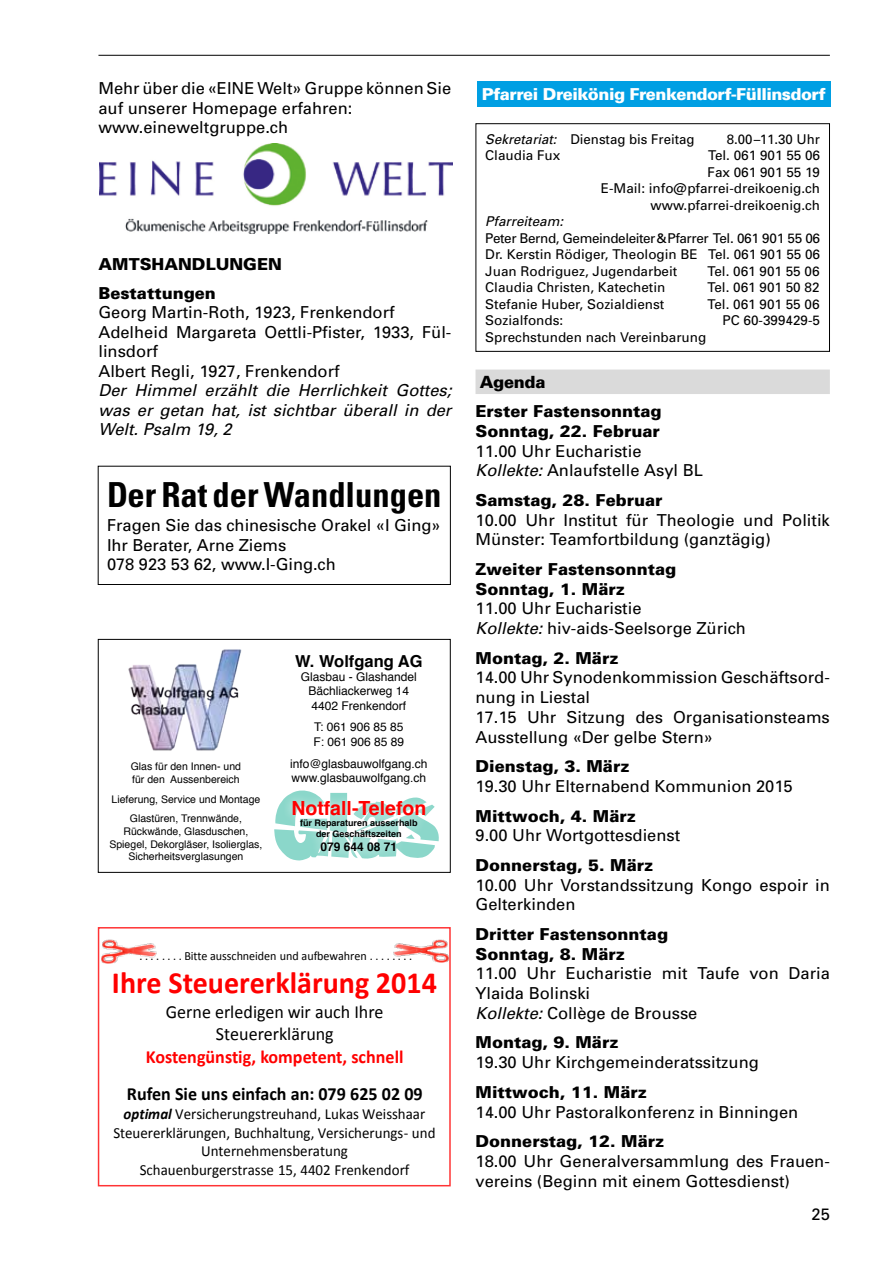
<style>
.page{position:relative;width:893px;height:1263px;background:#fff}
.page>*{position:absolute;margin:0;border:0;box-sizing:border-box;transform-origin:0 0}
.t1{font:700 condensed 34.5px "Univers";color:#000}
.t2{font:700 30.9px "Calibri";color:#f00}
.t3{font:700 19.5px "Helvetica";color:#f00}
.t4{font:18.6px/22.2px "Calibri";color:#000;text-align:center}
.t5{font:700 18.6px "Calibri";color:#f00}
.t6{font:700 18.6px "Calibri";color:#000}
.t7{font:900 16.8px "Univers";letter-spacing:-.015em;color:#000}
.t8{font:16.5px/19.6px "Univers";color:#000}
.t9{font:900 16.5px/19.6px "Univers";color:#000}
.t10{font:italic 16.5px/19.5px "Univers";color:#000;text-align:justify}
.t11{font:900 16.5px "Univers";letter-spacing:-.03em;color:#fff}
.t12{font:700 16.5px "Helvetica";color:#000}
.t13{font:15.45px/18.6px "Calibri";color:#000;text-align:center}
.t14{font:13.5px/16.5px "Univers";color:#000;text-align:right}
.t15{font:12.45px "Calibri";letter-spacing:-.005em;color:#000}
.t16{font:12px/14.4px "Helvetica";color:#000}
.t17{font:700 12px "Helvetica";color:#000}
.t18{font:10.5px/12.6px "Helvetica";color:#000;text-align:center}
.t19{font:700 9px/10.8px "Helvetica";color:#000;text-align:center}
.s1{font-weight:700;font-style:italic}
.s2{font-style:italic}
.s3{font-size:13.2px}
</style>
<div class="page">
<hr style="left:98px;top:55px;width:732px;height:1px;background:#000">
<img style="left:100px;top:143px;width:353px;height:91px">
<div style="left:477px;top:81px;width:353px;height:25px;background:#009fe3"></div>
<div style="left:475px;top:123px;width:355px;height:229px;border:1px solid #000"></div>
<div style="left:475px;top:370px;width:355px;height:24px;background:#dadada"></div>
<img style="left:393px;top:939px;width:55px;height:24px">
<img style="left:101px;top:939px;width:56px;height:24px">
<div style="left:98px;top:927px;width:353px;height:259px;border:2px solid #ff3435"></div>
<img style="left:128px;top:649px;width:114px;height:102px">
<svg style="left:274px;top:790px;width:165px;height:63px"></svg>
<div style="left:283px;top:792px;width:151px;height:69px;background:#fff;opacity:.75"></div>
<div style="left:98px;top:639px;width:353px;height:234px;border:1px solid #000"></div>
<div style="left:98px;top:466px;width:353px;height:119px;border:1px solid #000"></div>
<p class="t8" style="left:98px;top:78px;width:354px">Mehr über die «EINE Welt» Gruppe können Sie auf unserer Homepage erfahren: www.eineweltgruppe.ch</p>
<p class="t9" style="left:98px;top:249px;width:185px;line-height:29.2px">AMTSHANDLUNGEN<br>Bestattungen</p>
<p class="t8" style="left:98px;top:302px;width:354px">Georg Martin-Roth, 1923, Frenkendorf<br>Adelheid Margareta Oettli-Pfister, 1933, Fül&shy;linsdorf<br>Albert Regli, 1927, Frenkendorf</p>
<p class="t10" style="left:98px;top:380px;width:354px">Der Himmel erzählt die Herrlichkeit Gottes; was er getan hat, ist sichtbar überall in der Welt. Psalm 19, 2</p>
<h1 class="t1" style="left:107px;top:474px;width:336px">Der Rat der Wandlungen</h1>
<p class="t8" style="left:107px;top:515px;width:335px">Fragen Sie das chinesische Orakel «I Ging»<br>Ihr Berater, Arne Ziems<br>078 923 53 62, www.I-Ging.ch</p>
<p class="t18" style="left:131px;top:760px;width:112px;text-align:left">Glas für den Innen- und für den Aussenbereich</p>
<p class="t18" style="left:112px;top:789px;width:150px;line-height:19.8px">Lieferung, Service und Montage<br>Glastüren, Trennwände,</p>
<p class="t18" style="left:109px;top:825px;width:154px">Rückwände, Glasduschen,<br>Spiegel, Dekorgläser, Isolierglas,<br>Sicherheitsverglasungen</p>
<p class="t12" style="left:295px;top:647px;width:129px">W. Wolfgang AG</p>
<p class="t16" style="left:301px;top:670px;width:118px;text-align:center">Glasbau - Glashandel<br>Bächliackerweg 14<br>4402 Frenkendorf</p>
<p class="t16" style="left:313px;top:720px;width:92px">T: 061 906 85 85<br>F: 061 906 85 89</p>
<p class="t16" style="left:290px;top:757px;width:139px">info@glasbauwolfgang.ch www.glasbauwolfgang.ch</p>
<p class="t3" style="left:291px;top:793px;width:137px">Notfall-Telefon</p>
<p class="t19" style="left:300px;top:818px;width:119px">für Reparaturen ausserhalb der Geschäftszeiten</p>
<p class="t17" style="left:320px;top:837px;width:78px">079 644 08 71</p>
<p class="t15" style="left:139px;top:948px;width:274px">. . . . . . . . Bitte ausschneiden und aufbewahren . . . . . . . .</p>
<h2 class="t2" style="left:112px;top:962px;width:327px">Ihre Steuererklärung 2014</h2>
<p class="t4" style="left:166px;top:1001px;width:219px">Gerne erledigen wir auch Ihre<br>Steuererklärung</p>
<p class="t5" style="left:146px;top:1044px;width:259px">Kostengünstig, kompetent, schnell</p>
<p class="t6" style="left:127px;top:1082px;width:297px">Rufen Sie uns einfach an: 079 625 02 09</p>
<p class="t13" style="left:113px;top:1105px;width:324px"><span class="s1">optimal</span> Versicherungstreuhand, Lukas Weisshaar Steuererklärungen, Buchhaltung, Versicherungs- und Unternehmensberatung<br>Schauenburgerstrasse 15, 4402 Frenkendorf</p>
<p class="t11" style="left:482px;top:83px;width:346px">Pfarrei Dreikönig Frenkendorf-Füllinsdorf</p>
<p class="t14" style="left:485px;top:131px;width:211px"><span class="s2">Sekretariat:</span> Dienstag bis Freitag</p>
<p class="t14" style="left:727px;top:131px;width:95px">8.00–11.30 Uhr</p>
<p class="t14" style="left:485px;top:147px;width:77px">Claudia Fux</p>
<p class="t14" style="left:601px;top:147px;width:221px">Tel. 061 901 55 06<br>Fax 061 901 55 19<br>E-Mail: info@pfarrei-dreikoenig.ch www.pfarrei-dreikoenig.ch</p>
<p class="t14" style="left:485px;top:213px;width:336px;text-align:left"><span class="s2">Pfarreiteam:<br></span>Peter Bernd, Gemeindeleiter<span class="s3">&amp;</span>Pfarrer Tel. 061 901 55 06<br>Dr. Kerstin Rödiger, Theologin BE Tel. 061 901 55 06<br>Juan Rodriguez, Jugendarbeit</p>
<p class="t14" style="left:708px;top:263px;width:113px">Tel. 061 901 55 06</p>
<p class="t14" style="left:485px;top:279px;width:182px">Claudia Christen, Katechetin</p>
<p class="t14" style="left:708px;top:279px;width:113px">Tel. 061 901 50 82</p>
<p class="t14" style="left:485px;top:296px;width:181px">Stefanie Huber, Sozialdienst</p>
<p class="t14" style="left:708px;top:296px;width:113px">Tel. 061 901 55 06</p>
<p class="t14" style="left:485px;top:312px;width:80px">Sozialfonds:</p>
<p class="t14" style="left:723px;top:312px;width:99px">PC 60-399429-5</p>
<p class="t14" style="left:485px;top:329px;width:223px">Sprechstunden nach Vereinbarung</p>
<p class="t7" style="left:480px;top:371px;width:67px">Agenda</p>
<p class="t9" style="left:475px;top:401px;width:188px">Erster Fastensonntag<br>Sonntag, 22. Februar</p>
<p class="t8" style="left:475px;top:441px;width:229px">11.00 Uhr Eucharistie<br><span class="s2">Kollekte:</span> Anlaufstelle Asyl BL</p>
<p class="t9" style="left:475px;top:490px;width:188px">Samstag, 28. Februar</p>
<p class="t8" style="left:475px;top:510px;width:356px">10.00 Uhr Institut für Theologie und Politik<br>Münster: Teamfortbildung (ganztägig)</p>
<p class="t9" style="left:475px;top:559px;width:202px">Zweiter Fastensonntag<br>Sonntag, 1. März</p>
<p class="t8" style="left:475px;top:598px;width:272px">11.00 Uhr Eucharistie<br><span class="s2">Kollekte:</span> hiv-aids-Seelsorge Zürich</p>
<p class="t9" style="left:475px;top:648px;width:144px">Montag, 2. März</p>
<p class="t8" style="left:475px;top:667px;width:356px">14.00 Uhr Synodenkommission Geschäftsord&shy;nung in Liestal<br>17.15 Uhr Sitzung des Organisationsteams Ausstellung «Der gelbe Stern»</p>
<p class="t9" style="left:475px;top:756px;width:155px">Dienstag, 3. März</p>
<p class="t8" style="left:475px;top:776px;width:319px">19.30 Uhr Elternabend Kommunion 2015</p>
<p class="t9" style="left:475px;top:805px;width:162px">Mittwoch, 4. März</p>
<p class="t8" style="left:475px;top:825px;width:206px">9.00 Uhr Wortgottesdienst</p>
<p class="t9" style="left:475px;top:855px;width:179px">Donnerstag, 5. März</p>
<p class="t8" style="left:475px;top:875px;width:356px">10.00 Uhr Vorstandssitzung Kongo espoir in<br>Gelterkinden</p>
<p class="t9" style="left:475px;top:924px;width:194px">Dritter Fastensonntag<br>Sonntag, 8. März</p>
<p class="t8" style="left:475px;top:963px;width:356px">11.00 Uhr Eucharistie mit Taufe von Daria<br>Ylaida Bolinski<br><span class="s2">Kollekte:</span> Collège de Brousse</p>
<p class="t9" style="left:475px;top:1032px;width:144px">Montag, 9. März</p>
<p class="t8" style="left:475px;top:1052px;width:285px">19.30 Uhr Kirchgemeinderatssitzung</p>
<p class="t9" style="left:475px;top:1082px;width:173px">Mittwoch, 11. März</p>
<p class="t8" style="left:475px;top:1101px;width:324px">14.00 Uhr Pastoralkonferenz in Binningen</p>
<p class="t9" style="left:475px;top:1131px;width:190px">Donnerstag, 12. März</p>
<p class="t8" style="left:475px;top:1151px;width:356px">18.00 Uhr Generalversammlung des Frauen&shy;vereins (Beginn mit einem Gottesdienst)</p>
<p class="t8" style="left:811px;top:1204px;width:20px">25</p>
</div>
